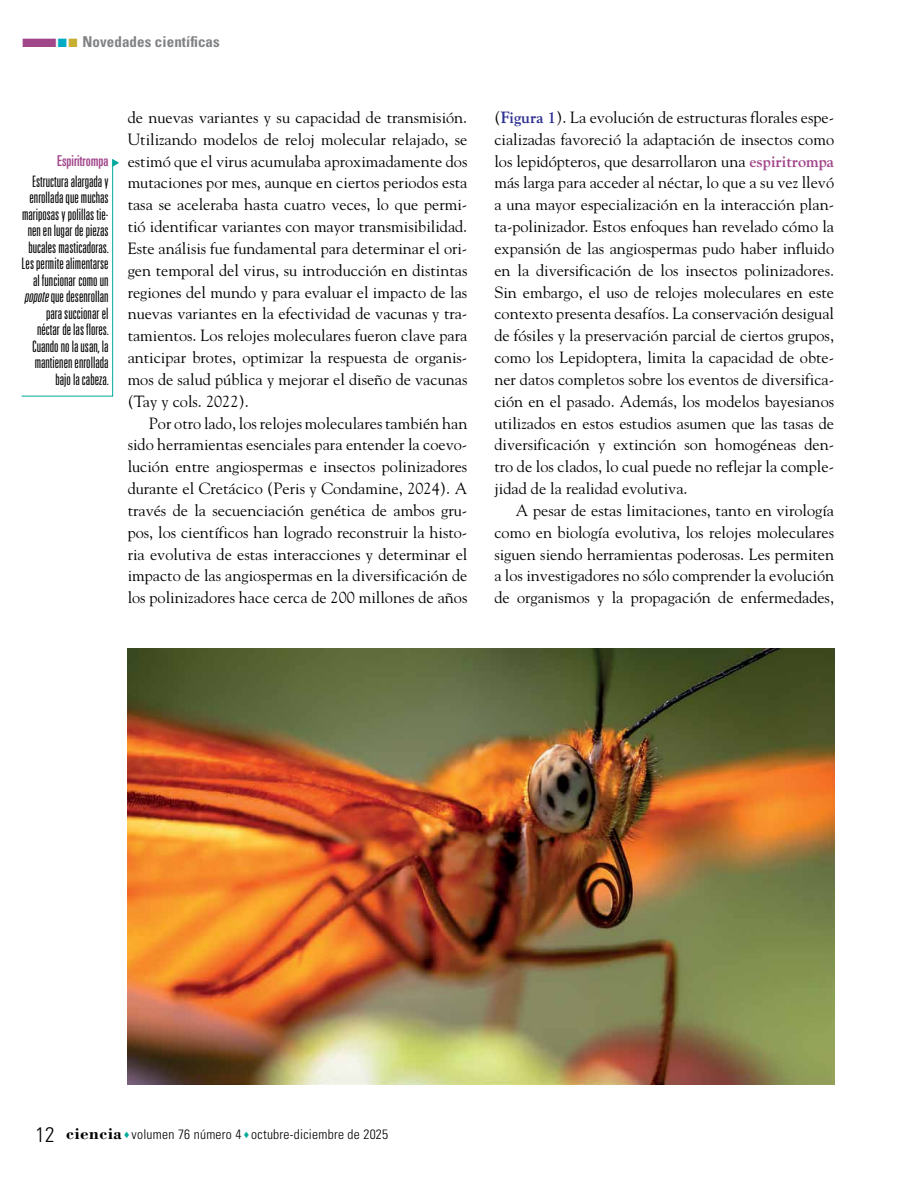
<style>
.page{position:relative;width:915px;height:1191px;background:#fff}
.page>*{position:absolute;margin:0;border:0;box-sizing:border-box;transform-origin:0 0}
.t1{font:16.2px/21.8px "Goudy Std";color:#000;text-align:justify}
.t2{font:300 ultra-condensed 15.75px/16.5px "Univers LT Std";color:#000;text-align:right}
.t3{font:700 condensed 15px "Univers LT Std";letter-spacing:.005em;color:#808285}
.t4{font:ultra-condensed 15px "Univers LT Std";color:#a2468a}
.t5{font:300 condensed 13.5px "Univers LT Std";letter-spacing:.02em;color:#000}
.s1{color:#a2468a}
.s2{color:#00acc3}
.s3{color:#c6af31}
.s4{font-style:italic}
.s5{font-weight:700;color:#2e3092}
.s6{font-weight:700;color:#a2468a}
.s7{font-size:21px}
.s8{font-family:"Bodoni Std";font-weight:700;font-stretch:normal;font-size:17.25px}
.s9{color:#00a99b}
</style>
<div class="page">
<img style="left:128px;top:648px;width:705px;height:436px">
<svg style="left:21px;top:159px;width:98px;height:238px"></svg>
<p class="t3" style="left:21px;top:32px;width:200px"><span class="s1">■</span><span class="s2">■</span><span class="s3">■</span> Novedades científicas</p>
<p class="t4" style="left:57px;top:152px;width:53px">Espiritrompa</p>
<p class="t2" style="left:22px;top:173px;width:89px">Estructura alargada y enrollada que muchas mariposas y polillas tie&shy;nen en lugar de piezas bucales masticadoras.<br>Les permite alimentarse al funcionar como un <span class="s4">popote</span>que desenrollan para succionar el néctar de las flores.<br>Cuando no la usan, la mantienen enrollada bajo la cabeza.</p>
<p class="t1" style="left:128px;top:106px;width:341px">de nuevas variantes y su capacidad de transmisión.<br>Utilizando modelos de reloj molecular relajado, se estimó que el virus acumulaba aproximadamente dos mutaciones por mes, aunque en ciertos periodos esta tasa se aceleraba hasta cuatro veces, lo que permi&shy;tió identificar variantes con mayor transmisibilidad.<br>Este análisis fue fundamental para determinar el ori&shy;gen temporal del virus, su introducción en distintas regiones del mundo y para evaluar el impacto de las nuevas variantes en la efectividad de vacunas y tra&shy;tamientos. Los relojes moleculares fueron clave para anticipar brotes, optimizar la respuesta de organis&shy;mos de salud pública y mejorar el diseño de vacunas (Tay y cols. 2022).</p>
<p class="t1" style="left:128px;top:412px;width:341px;text-indent:21px">Por otro lado, los relojes moleculares también han sido herramientas esenciales para entender la coevo&shy;lución entre angiospermas e insectos polinizadores durante el Cretácico (Peris y Condamine, 2024). A través de la secuenciación genética de ambos gru&shy;pos, los científicos han logrado reconstruir la histo&shy;ria evolutiva de estas interacciones y determinar el impacto de las angiospermas en la diversificación de los polinizadores hace cerca de 200 millones de años</p>
<p class="t1" style="left:494px;top:106px;width:341px">(<span class="s5">Figura 1</span>). La evolución de estructuras florales espe&shy;cializadas favoreció la adaptación de insectos como los lepidópteros, que desarrollaron una <span class="s6">espiritrompa </span>más larga para acceder al néctar, lo que a su vez llevó a una mayor especialización en la interacción plan&shy;ta-polinizador. Estos enfoques han revelado cómo la expansión de las angiospermas pudo haber influido en la diversificación de los insectos polinizadores.<br>Sin embargo, el uso de relojes moleculares en este contexto presenta desafíos. La conservación desigual de fósiles y la preservación parcial de ciertos grupos, como los Lepidoptera, limita la capacidad de obte&shy;ner datos completos sobre los eventos de diversifica&shy;ción en el pasado. Además, los modelos bayesianos utilizados en estos estudios asumen que las tasas de diversificación y extinción son homogéneas den&shy;tro de los clados, lo cual puede no reflejar la comple&shy;jidad de la realidad evolutiva.</p>
<p class="t1" style="left:494px;top:499px;width:341px;text-indent:21px">A pesar de estas limitaciones, tanto en virología como en biología evolutiva, los relojes moleculares siguen siendo herramientas poderosas. Les permiten a los investigadores no sólo comprender la evolución de organismos y la propagación de enfermedades,</p>
<p class="t5" style="left:36px;top:1126px;width:354px"><span class="s7">12</span> <span class="s8">ciencia</span> <span class="s9">♦</span> volumen 76 número 4 <span class="s9">♦</span> octubre-diciembre de 2025</p>
</div>
